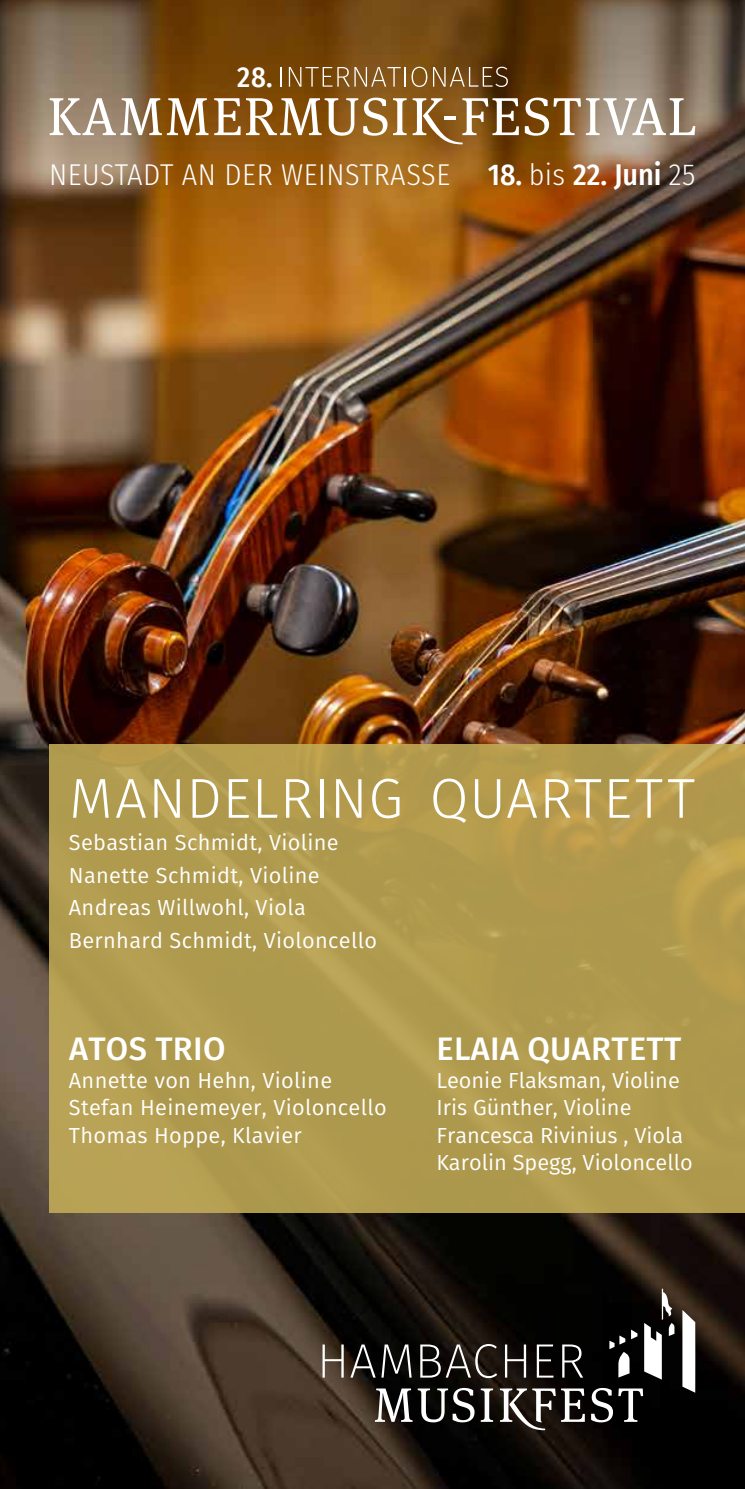
<style>
.page{position:relative;width:745px;height:1489px;background:#fff}
.page>*{position:absolute;margin:0;border:0;box-sizing:border-box;transform-origin:0 0}
.t1{font:300 56.25px "Fira Sans";letter-spacing:.015em;color:#fff}
.t2{font:500 32.5px "Fira Sans";letter-spacing:.01em;color:#fff}
.t3{font:300 30px "Fira Sans Condensed";letter-spacing:.02em;color:#fff}
.t4{font:500 28.75px "Fira Sans Condensed";color:#fff}
.t5{font:21.75px/27.5px "Fira Sans";letter-spacing:.015em;color:#fff}
.s1{font-weight:500}
</style>
<div class="page">
<img style="left:0;top:0;width:744px;height:1488px">
<svg style="left:682px;top:1309px;width:13px;height:83px"></svg>
<svg style="left:609px;top:1329px;width:28px;height:48px"></svg>
<svg style="left:643px;top:1288px;width:31px;height:91px"></svg>
<svg style="left:374px;top:1387px;width:100px;height:35px"></svg>
<svg style="left:480px;top:1388px;width:13px;height:33px"></svg>
<svg style="left:590px;top:1387px;width:22px;height:35px"></svg>
<svg style="left:618px;top:1388px;width:24px;height:33px"></svg>
<svg style="left:499px;top:1388px;width:85px;height:42px"></svg>
<svg style="left:322px;top:1344px;width:21px;height:33px"></svg>
<svg style="left:350px;top:1344px;width:25px;height:33px"></svg>
<svg style="left:381px;top:1344px;width:30px;height:33px"></svg>
<svg style="left:420px;top:1343px;width:77px;height:34px;background:#433e3a"></svg>
<svg style="left:504px;top:1344px;width:21px;height:33px"></svg>
<svg style="left:536px;top:1344px;width:17px;height:33px"></svg>
<svg style="left:562px;top:1344px;width:20px;height:33px"></svg>
<div style="left:49px;top:744px;width:695px;height:468px;background:#af9a4d"></div>
<hr style="left:280px;top:67px;width:2px;height:20px;background:#fff">
<svg style="left:288px;top:67px;width:117px;height:20px;background:#966f3c"></svg>
<svg style="left:411px;top:67px;width:96px;height:20px;background:#876439"></svg>
<svg style="left:50px;top:98px;width:158px;height:37px"></svg>
<svg style="left:214px;top:98px;width:26px;height:37px"></svg>
<svg style="left:246px;top:98px;width:141px;height:38px"></svg>
<svg style="left:393px;top:98px;width:13px;height:37px"></svg>
<svg style="left:412px;top:98px;width:106px;height:46px"></svg>
<svg style="left:524px;top:98px;width:170px;height:38px"></svg>
<h3 class="t4" style="left:237px;top:54px;width:37px">28.</h3>
<h3 class="t3" style="left:49px;top:154px;width:647px">NEUSTADT AN DER WEINSTRASSE <span class="s1">18.</span> bis <span class="s1">22. Juni</span> 25</h3>
<h1 class="t1" style="left:69px;top:758px;width:627px">MANDELRING QUARTETT</h1>
<p class="t5" style="left:69px;top:825px;width:309px;line-height:32.5px">Sebastian Schmidt, Violine<br>Nanette Schmidt, Violine<br>Andreas Willwohl, Viola<br>Bernhard Schmidt, Violoncello</p>
<h2 class="t2" style="left:69px;top:1022px;width:158px">ATOS TRIO</h2>
<p class="t5" style="left:69px;top:1065px;width:319px">Annette von Hehn, Violine<br>Stefan Heinemeyer, Violoncello<br>Thomas Hoppe, Klavier</p>
<h2 class="t2" style="left:436px;top:1022px;width:246px">ELAIA QUARTETT</h2>
<p class="t5" style="left:436px;top:1065px;width:258px">Leonie Flaksman, Violine<br>Iris Günther, Violine<br>Francesca Rivinius , Viola<br>Karolin Spegg, Violoncello</p>
</div>
